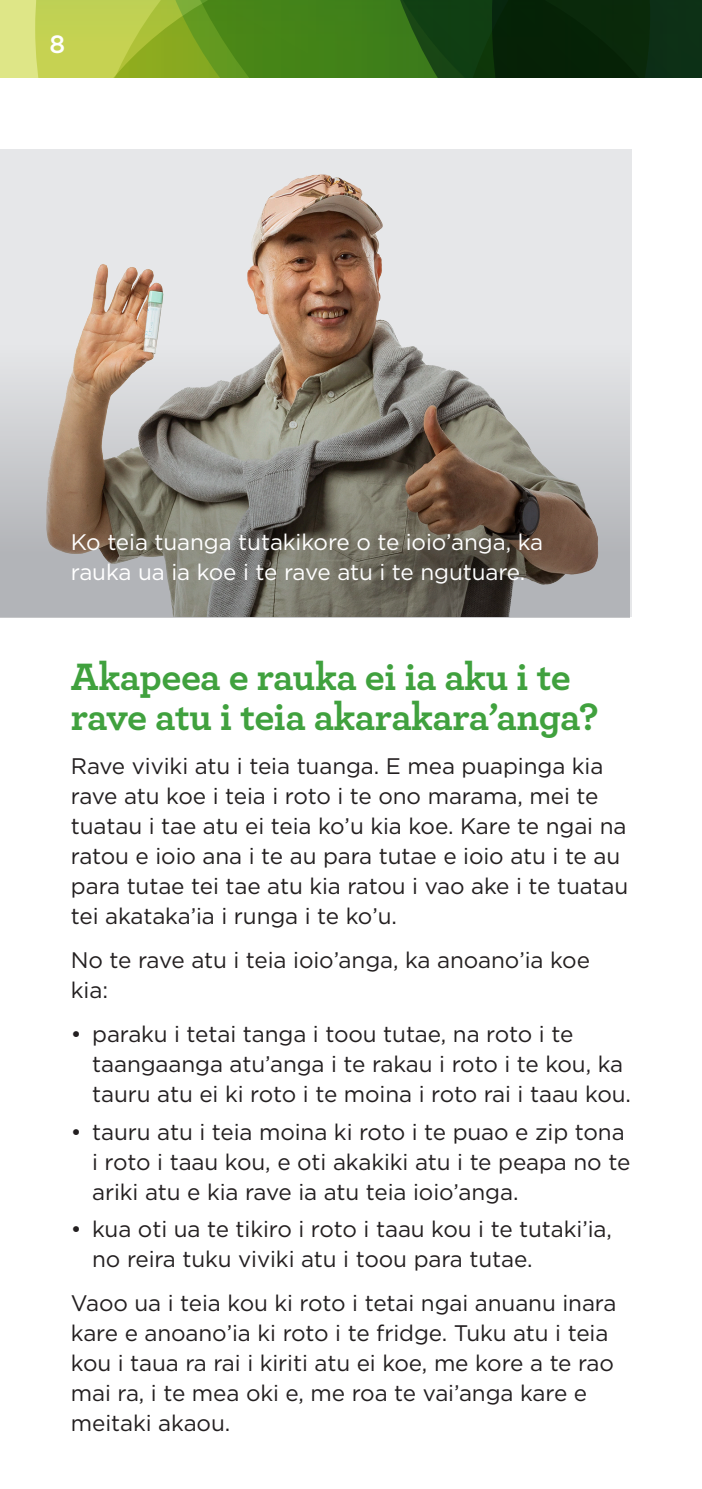
<style>
.page{position:relative;width:702px;height:1489px;background:#fff}
.page>*{position:absolute;margin:0;border:0;box-sizing:border-box;transform-origin:0 0}
.TTS_Subhead_L1{font:700 40px/40px "Archer";letter-spacing:-.015em;color:#40a13e}
.t1{font:500 25px "Gotham";color:#fff}
.TTS_Body_text{font:22.5px/30px "Gotham";letter-spacing:-.005em;color:#231f20}
.TTS_Bullet-text{font:22.5px/30px "Gotham";letter-spacing:-.005em;color:#231f20}
.TTS_Body_text-2{font:22.5px/30px "Gotham";letter-spacing:-.005em;color:#fff}
</style>
<div class="page">
<div style="left:0;top:0;width:31px;height:78px;background:#dee687"></div>
<div style="left:35px;top:0;width:48px;height:78px;background:#c5d252"></div>
<svg style="left:83px;top:0;width:619px;height:78px;background:#3d671a"></svg>
<img style="left:0;top:149px;width:631px;height:468px">
<svg style="left:0;top:340px;width:629px;height:278px;background:#958f87"></svg>
<p class="t1" style="left:49px;top:28px;width:17px">8</p>
<p class="TTS_Body_text-2" style="left:71px;top:526px;width:474px">Ko teia tuanga tutakikore o te ioio’anga, ka rauka ua ia koe i te rave atu i te ngutuare.</p>
<p class="TTS_Subhead_L1" style="left:71px;top:653px;width:529px">Akapeea e rauka ei ia aku i te rave atu i teia akarakara’anga?</p>
<p class="TTS_Body_text" style="left:71px;top:750px;width:559px">Rave viviki atu i teia tuanga. E mea puapinga kia rave atu koe i teia i roto i te ono marama, mei te tuatau i tae atu ei teia ko’u kia koe. Kare te ngai na ratou e ioio ana i te au para tutae e ioio atu i te au para tutae tei tae atu kia ratou i vao ake i te tuatau tei akataka’ia i runga i te ko’u.</p>
<p class="TTS_Body_text" style="left:71px;top:944px;width:520px">No te rave atu i teia ioio’anga, ka anoano’ia koe kia:</p>
<p class="TTS_Bullet-text" style="left:92px;top:1018px;width:540px;text-indent:-21px">• paraku i tetai tanga i toou tutae, na roto i te taangaanga atu’anga i te rakau i roto i te kou, ka tauru atu ei ki roto i te moina i roto rai i taau kou.</p>
<p class="TTS_Bullet-text" style="left:92px;top:1115px;width:539px;text-indent:-21px">• tauru atu i teia moina ki roto i te puao e zip tona i roto i taau kou, e oti akakiki atu i te peapa no te ariki atu e kia rave ia atu teia ioio’anga.</p>
<p class="TTS_Bullet-text" style="left:92px;top:1213px;width:521px;text-indent:-21px">• kua oti ua te tikiro i roto i taau kou i te tutaki’ia, no reira tuku viviki atu i toou para tutae.</p>
<p class="TTS_Body_text" style="left:71px;top:1287px;width:547px">Vaoo ua i teia kou ki roto i tetai ngai anuanu inara kare e anoano’ia ki roto i te fridge. Tuku atu i teia kou i taua ra rai i kiriti atu ei koe, me kore a te rao mai ra, i te mea oki e, me roa te vai’anga kare e meitaki akaou.</p>
</div>
